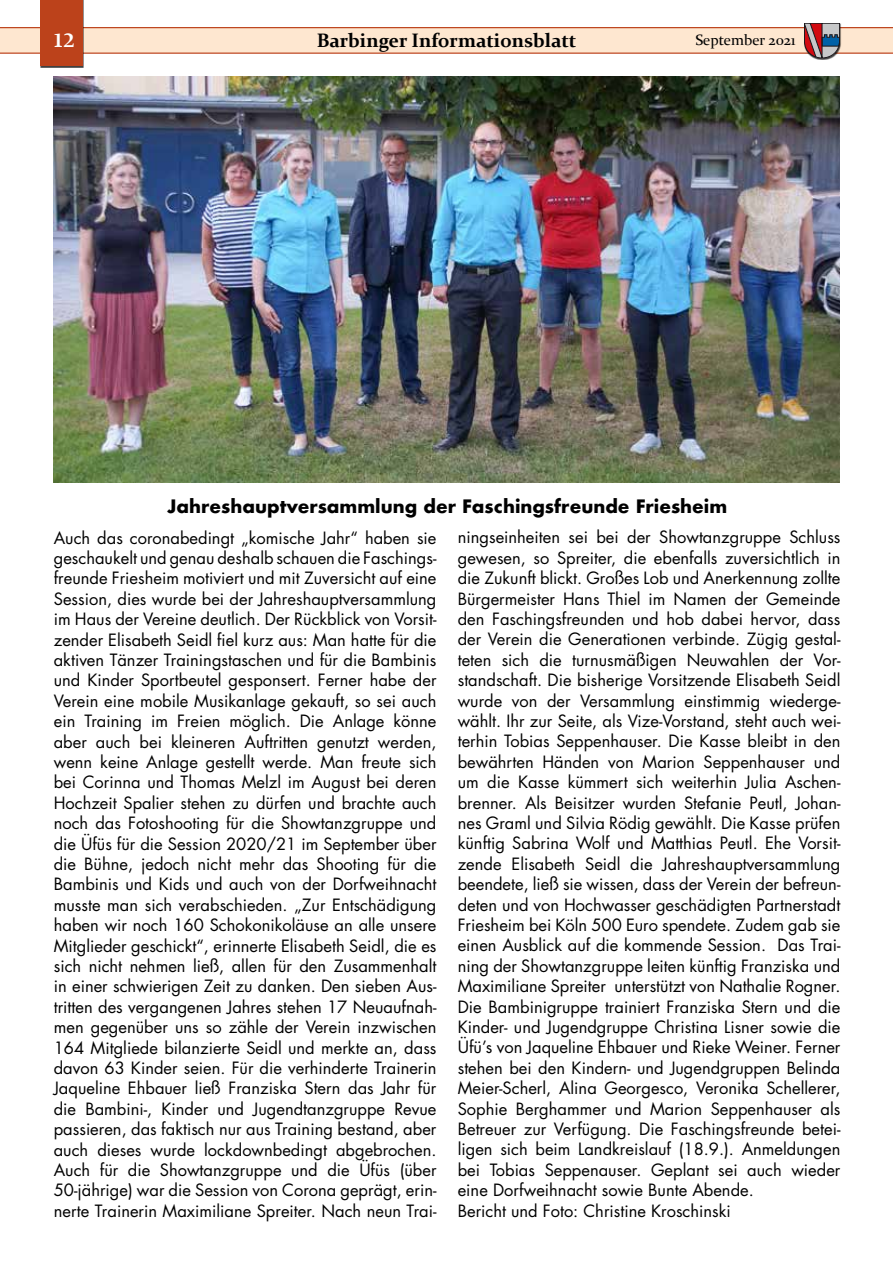
<style>
.page{position:relative;width:893px;height:1263px;background:#fff}
.page>*{position:absolute;margin:0;border:0;box-sizing:border-box;transform-origin:0 0}
.t1{font:700 19.5px "Constantia";color:#000}
.t2{font:700 19.5px "Constantia";color:#fff}
.t3{font:700 18px "Futura";color:#000}
.t4{font:16.5px/20.4px "Futura";color:#000;text-align:justify}
.t5{font:15px "Constantia";color:#000}
</style>
<div class="page">
<div style="left:0;top:28px;width:893px;height:25px;background:#fee7d0"></div>
<hr style="left:0;top:53px;width:893px;height:1px;background:#bc421b">
<hr style="left:0;top:27px;width:893px;height:1px;background:#bc421b">
<div style="left:40px;top:0;width:44px;height:68px;background:#404040"></div>
<div style="left:40px;top:0;width:43px;height:66px;background:#bc421b"></div>
<div style="left:804px;top:24px;width:38px;height:36px;background:#000;opacity:.75"></div>
<svg style="left:804px;top:23px;width:36px;height:35px"></svg>
<img style="left:53px;top:77px;width:787px;height:405px">
<p class="t2" style="left:53px;top:26px;width:23px">12</p>
<p class="t1" style="left:317px;top:27px;width:261px">Barbinger Informationsblatt</p>
<p class="t5" style="left:695px;top:30px;width:102px">September 2021</p>
<p class="t3" style="left:167px;top:493px;width:562px">Jahreshauptversammlung der Faschingsfreunde Friesheim</p>
<p class="t4" style="left:54px;top:527px;width:384px">Auch das coronabedingt „komische Jahr“ haben sie geschaukelt und genau deshalb schauen die Faschings&shy;freunde Friesheim motiviert und mit Zuversicht auf eine Session, dies wurde bei der Jahreshauptversammlung im Haus der Vereine deutlich. Der Rückblick von Vorsit&shy;zender Elisabeth Seidl fiel kurz aus: Man hatte für die aktiven Tänzer Trainingstaschen und für die Bambinis und Kinder Sportbeutel gesponsert. Ferner habe der Verein eine mobile Musikanlage gekauft, so sei auch ein Training im Freien möglich. Die Anlage könne aber auch bei kleineren Auftritten genutzt werden, wenn keine Anlage gestellt werde. Man freute sich bei Corinna und Thomas Melzl im August bei deren Hochzeit Spalier stehen zu dürfen und brachte auch noch das Fotoshooting für die Showtanzgruppe und die Üfüs für die Session 2020/21 im September über die Bühne, jedoch nicht mehr das Shooting für die Bambinis und Kids und auch von der Dorfweihnacht musste man sich verabschieden. „Zur Entschädigung haben wir noch 160 Schokonikoläuse an alle unsere Mitglieder geschickt“, erinnerte Elisabeth Seidl, die es sich nicht nehmen ließ, allen für den Zusammenhalt in einer schwierigen Zeit zu danken. Den sieben Aus&shy;tritten des vergangenen Jahres stehen 17 Neuaufnah&shy;men gegenüber uns so zähle der Verein inzwischen 164 Mitgliede bilanzierte Seidl und merkte an, dass davon 63 Kinder seien. Für die verhinderte Trainerin Jaqueline Ehbauer ließ Franziska Stern das Jahr für die Bambini-, Kinder und Jugendtanzgruppe Revue passieren, das faktisch nur aus Training bestand, aber auch dieses wurde lockdownbedingt abgebrochen.<br>Auch für die Showtanzgruppe und die Üfüs (über 50-jährige) war die Session von Corona geprägt, erin&shy;nerte Trainerin Maximiliane Spreiter. Nach neun Trai-</p>
<p class="t4" style="left:458px;top:527px;width:384px;text-align:left">ningseinheiten sei bei der Showtanzgruppe Schluss gewesen, so Spreiter, die ebenfalls zuversichtlich in die Zukunft blickt. Großes Lob und Anerkennung zollte Bürgermeister Hans Thiel im Namen der Gemeinde den Faschingsfreunden und hob dabei hervor, dass der Verein die Generationen verbinde. Zügig gestal&shy;teten sich die turnusmäßigen Neuwahlen der Vor&shy;standschaft. Die bisherige Vorsitzende Elisabeth Seidl wurde von der Versammlung einstimmig wiederge&shy;wählt. Ihr zur Seite, als Vize-Vorstand, steht auch wei&shy;terhin Tobias Seppenhauser. Die Kasse bleibt in den bewährten Händen von Marion Seppenhauser und um die Kasse kümmert sich weiterhin Julia Aschen&shy;brenner. Als Beisitzer wurden Stefanie Peutl, Johan&shy;nes Graml und Silvia Rödig gewählt. Die Kasse prüfen künftig Sabrina Wolf und Matthias Peutl. Ehe Vorsit&shy;zende Elisabeth Seidl die Jahreshauptversammlung beendete, ließ sie wissen, dass der Verein der befreun&shy;deten und von Hochwasser geschädigten Partnerstadt Friesheim bei Köln 500 Euro spendete. Zudem gab sie einen Ausblick auf die kommende Session. Das Trai&shy;ning der Showtanzgruppe leiten künftig Franziska und Maximiliane Spreiter unterstützt von Nathalie Rogner.<br>Die Bambinigruppe trainiert Franziska Stern und die Kinder- und Jugendgruppe Christina Lisner sowie die Üfü’s von Jaqueline Ehbauer und Rieke Weiner. Ferner stehen bei den Kindern- und Jugendgruppen Belinda Meier-Scherl, Alina Georgesco, Veronika Schellerer, Sophie Berghammer und Marion Seppenhauser als Betreuer zur Verfügung. Die Faschingsfreunde betei&shy;ligen sich beim Landkreislauf (18.9.). Anmeldungen bei Tobias Seppenauser. Geplant sei auch wieder eine Dorfweihnacht sowie Bunte Abende.<br>Bericht und Foto: Christine Kroschinski</p>
</div>
